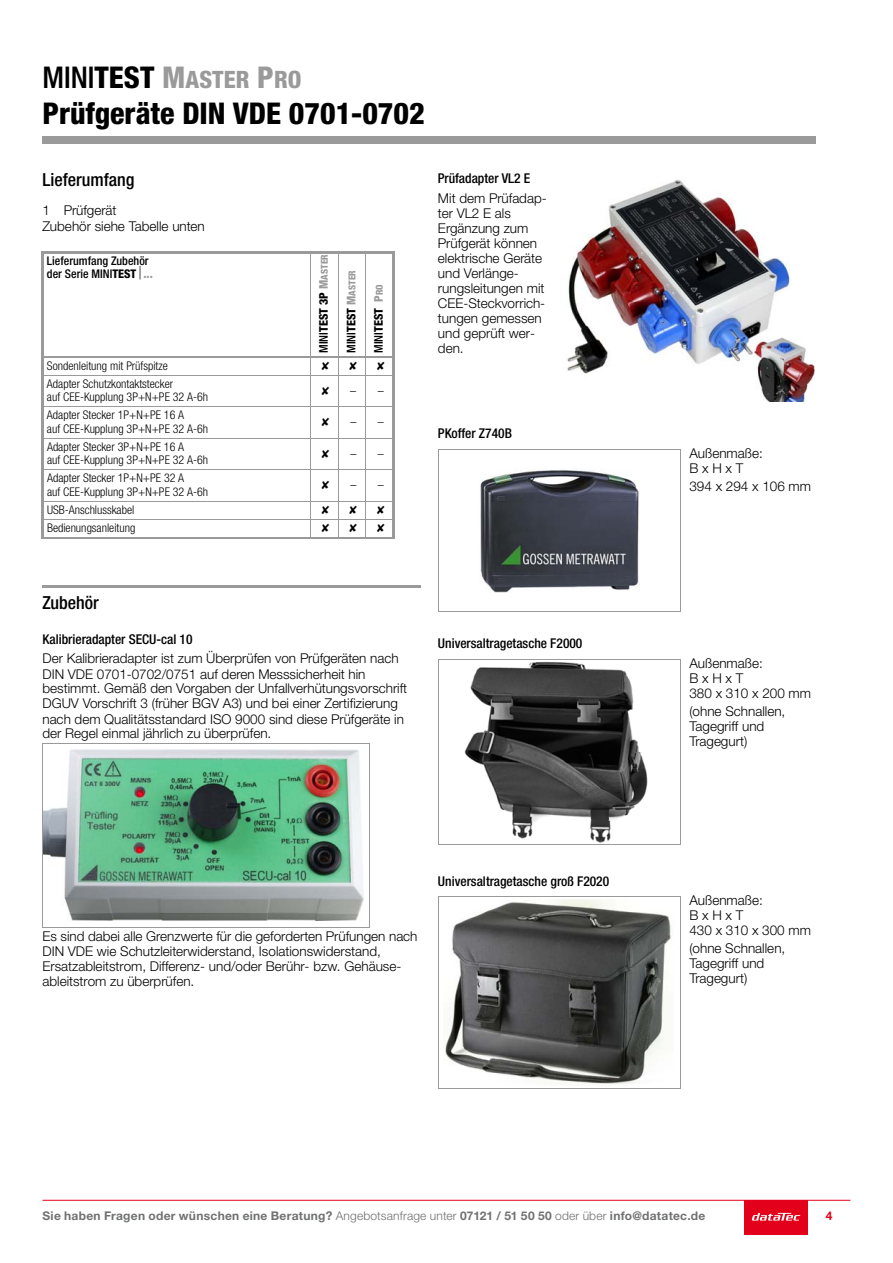
<style>
.page{position:relative;width:893px;height:1263px;background:#fff}
.page>*{position:absolute;margin:0;border:0;box-sizing:border-box;transform-origin:0 0}
.t1{font:800 condensed 30px "Helvetica Neue LTW1 G";color:#000}
.t2{font:800 condensed 24px "Helvetica Neue LTW1 G";color:#9a9a9a}
.t3{font:500 condensed 18px "Helvetica Neue LTW1 G";color:#000}
.t4{font:300 13.5px/15px "Helvetica Neue LTW1 G";color:#000}
.t5{font:500 condensed 13.5px "Helvetica Neue LTW1 G";color:#000}
.t6{font:300 condensed 12px/13.5px "Helvetica Neue LTW1 G";color:#000}
.t7{font:700 12px "Helvetica Neue LT Pro";letter-spacing:.025em;color:#707172}
.t8{font:500 condensed 12px/13.5px "Helvetica Neue LTW1 G";color:#000}
.t9{font:800 condensed 12px "Helvetica Neue LTW1 G";color:#000}
.t10{font:700 12px "Helvetica Neue LT Pro";color:#e2001a}
.t11{font:800 condensed 9.6px "Helvetica Neue LTW1 G";color:#9a9a9a}
.s1{font-weight:500;font-size:30px;color:#000}
.s2{font-size:30px;color:#000}
.s3{font-size:30px}
.s4{font-weight:800}
.s5{font-weight:800;color:#9a9a9a}
.s6{font-weight:500}
.s7{color:#9a9a9a}
.s8{font-size:9.6px;color:#9a9a9a}
.s9{font-weight:500;font-size:12px;color:#000}
.s10{font-size:12px;color:#000}
.s11{font-size:12px}
.s12{font-weight:800;font-size:9.6px;color:#9a9a9a}
.s13{font-weight:300}
</style>
<div class="page">
<div style="left:744px;top:1200px;width:64px;height:34px;background:#e2001a"></div>
<svg style="left:752px;top:1213px;width:48px;height:7px"></svg>
<hr style="left:43px;top:1200px;width:807px;height:1px;background:#e2001a">
<div style="left:42px;top:137px;width:774px;height:7px;background:#9a9a9a"></div>
<hr style="left:42px;top:585px;width:379px;height:3px;background:#9a9a9a">
<hr style="left:41px;top:254px;width:3px;height:283px;background:#9a9a9a">
<hr style="left:310px;top:251px;width:1px;height:287px;background:#9a9a9a">
<hr style="left:338px;top:251px;width:1px;height:287px;background:#9a9a9a">
<hr style="left:365px;top:251px;width:1px;height:287px;background:#9a9a9a">
<hr style="left:392px;top:254px;width:2px;height:283px;background:#9a9a9a">
<hr style="left:41px;top:251px;width:353px;height:3px;background:#9a9a9a">
<hr style="left:41px;top:357px;width:353px;height:1px;background:#9a9a9a">
<hr style="left:41px;top:375px;width:353px;height:1px;background:#9a9a9a">
<hr style="left:41px;top:407px;width:353px;height:1px;background:#9a9a9a">
<hr style="left:41px;top:438px;width:353px;height:1px;background:#9a9a9a">
<hr style="left:41px;top:470px;width:353px;height:1px;background:#9a9a9a">
<hr style="left:41px;top:501px;width:353px;height:1px;background:#9a9a9a">
<hr style="left:41px;top:519px;width:353px;height:1px;background:#9a9a9a">
<hr style="left:41px;top:537px;width:353px;height:1px;background:#9a9a9a">
<img style="left:43px;top:750px;width:320px;height:170px">
<hr style="left:43px;top:743px;width:327px;height:1px;background:#9a9a9a">
<hr style="left:369px;top:743px;width:1px;height:184px;background:#9a9a9a">
<hr style="left:42px;top:927px;width:328px;height:1px;background:#9a9a9a">
<hr style="left:42px;top:743px;width:1px;height:184px;background:#9a9a9a">
<img style="left:567px;top:180px;width:247px;height:221px">
<img style="left:480px;top:470px;width:159px;height:122px">
<hr style="left:438px;top:449px;width:242px;height:1px;background:#9a9a9a">
<hr style="left:680px;top:449px;width:1px;height:163px;background:#9a9a9a">
<hr style="left:438px;top:611px;width:242px;height:1px;background:#9a9a9a">
<hr style="left:438px;top:449px;width:1px;height:163px;background:#9a9a9a">
<img style="left:464px;top:661px;width:184px;height:182px">
<hr style="left:438px;top:659px;width:242px;height:1px;background:#9a9a9a">
<hr style="left:680px;top:659px;width:1px;height:186px;background:#9a9a9a">
<hr style="left:438px;top:845px;width:242px;height:1px;background:#9a9a9a">
<hr style="left:438px;top:659px;width:1px;height:186px;background:#9a9a9a">
<img style="left:445px;top:899px;width:226px;height:185px">
<hr style="left:438px;top:896px;width:242px;height:1px;background:#9a9a9a">
<hr style="left:680px;top:896px;width:1px;height:192px;background:#9a9a9a">
<hr style="left:438px;top:1088px;width:242px;height:1px;background:#9a9a9a">
<hr style="left:438px;top:896px;width:1px;height:192px;background:#9a9a9a">
<h2 class="t2" style="left:42px;top:65px;width:261px"><span class="s1">MINI</span><span class="s2">TEST</span> <span class="s3">M</span>ASTER <span class="s3">P</span>RO</h2>
<h1 class="t1" style="left:42px;top:95px;width:384px">Prüfgeräte DIN VDE 0701-0702</h1>
<h3 class="t3" style="left:42px;top:169px;width:93px">Lieferumfang</h3>
<p class="t4" style="left:42px;top:202px;width:164px;line-height:16.5px">1 Prüfgerät<br>Zubehör siehe Tabelle unten</p>
<p class="t8" style="left:47px;top:254px;width:107px">Lieferumfang Zubehör der Serie MINI<span class="s4">TEST</span>⏐<span class="s5">...</span></p>
<p class="t9" style="left:316px;top:353px;width:100px;rotate:-90deg"><span class="s6">MINI</span>TEST 3P <span class="s7">M</span><span class="s8">ASTER</span></p>
<p class="t6" style="left:47px;top:357px;width:128px;line-height:18px">Sondenleitung mit Prüfspitze<br>Adapter Schutzkontaktstecker</p>
<p class="t6" style="left:47px;top:391px;width:163px">auf CEE-Kupplung 3P+N+PE 32 A-6h</p>
<p class="t11" style="left:346px;top:353px;width:84px;rotate:-90deg"><span class="s9">MINI</span><span class="s10">TEST</span> <span class="s11">M</span>ASTER</p>
<p class="t8" style="left:372px;top:353px;width:70px;rotate:-90deg">MINI<span class="s4">TEST</span> <span class="s5">P</span><span class="s12">RO</span></p>
<p class="t6" style="left:350px;top:384px;width:35px">– –</p>
<p class="t6" style="left:47px;top:409px;width:163px">Adapter Stecker 1P+N+PE 16 A<br>auf CEE-Kupplung 3P+N+PE 32 A-6h</p>
<p class="t6" style="left:350px;top:415px;width:35px">– –</p>
<p class="t6" style="left:47px;top:440px;width:163px">Adapter Stecker 3P+N+PE 16 A<br>auf CEE-Kupplung 3P+N+PE 32 A-6h</p>
<p class="t6" style="left:350px;top:447px;width:35px">– –</p>
<p class="t6" style="left:47px;top:472px;width:163px">Adapter Stecker 1P+N+PE 32 A<br>auf CEE-Kupplung 3P+N+PE 32 A-6h</p>
<p class="t6" style="left:350px;top:478px;width:35px">– –</p>
<p class="t6" style="left:47px;top:501px;width:90px;line-height:18px">USB-Anschlusskabel<br>Bedienungsanleitung</p>
<p class="t5" style="left:438px;top:170px;width:94px">Prüfadapter VL2 E</p>
<p class="t4" style="left:438px;top:191px;width:110px">Mit dem Prüfadap&shy;ter VL2 E als<br>Ergänzung zum<br>Prüfgerät können elektrische Geräte und Verlänge&shy;rungsleitungen mit<br>CEE-Steckvorrich&shy;tungen gemessen und geprüft wer&shy;den.</p>
<p class="t5" style="left:438px;top:425px;width:75px">PKoffer Z740B</p>
<h3 class="t3" style="left:42px;top:592px;width:58px">Zubehör</h3>
<p class="t5" style="left:42px;top:631px;width:152px">Kalibrieradapter SECU-cal 10</p>
<p class="t4" style="left:42px;top:651px;width:366px">Der Kalibrieradapter ist zum Überprüfen von Prüfgeräten nach DIN VDE 0701-0702/0751 auf deren Messsicherheit hin bestimmt. Gemäß den Vorgaben der Unfallverhütungsvorschrift DGUV Vorschrift 3 (früher BGV A3) und bei einer Zertifizierung nach dem Qualitätsstandard ISO 9000 sind diese Prüfgeräte in der Regel einmal jährlich zu überprüfen.</p>
<p class="t5" style="left:438px;top:635px;width:146px">Universaltragetasche F2000</p>
<p class="t4" style="left:42px;top:928px;width:377px">Es sind dabei alle Grenzwerte für die geforderten Prüfungen nach DIN VDE wie Schutzleiterwiderstand, Isolationswiderstand, Ersatzableitstrom, Differenz- und/oder Berühr- bzw. Gehäuse&shy;ableitstrom zu überprüfen.</p>
<p class="t5" style="left:438px;top:872px;width:173px">Universaltragetasche groß F2020</p>
<p class="t4" style="left:689px;top:446px;width:75px">Außenmaße:<br>B x H x T</p>
<p class="t4" style="left:689px;top:478px;width:123px">394 x 294 x 106 mm</p>
<p class="t4" style="left:689px;top:656px;width:123px">Außenmaße:<br>B x H x T<br>380 x 310 x 200 mm</p>
<p class="t4" style="left:689px;top:703px;width:97px">(ohne Schnallen,<br>Tagegriff und<br>Tragegurt)</p>
<p class="t4" style="left:689px;top:893px;width:123px">Außenmaße:<br>B x H x T<br>430 x 310 x 300 mm</p>
<p class="t4" style="left:689px;top:941px;width:97px">(ohne Schnallen,<br>Tagegriff und<br>Tragegurt)</p>
<p class="t7" style="left:43px;top:1209px;width:664px">Sie haben Fragen oder wünschen eine Beratung? <span class="s13">Angebotsanfrage unter</span> 07121 / 51 50 50 <span class="s13">oder über</span> info@datatec.de</p>
<p class="t10" style="left:826px;top:1209px;width:8px">4</p>
</div>
